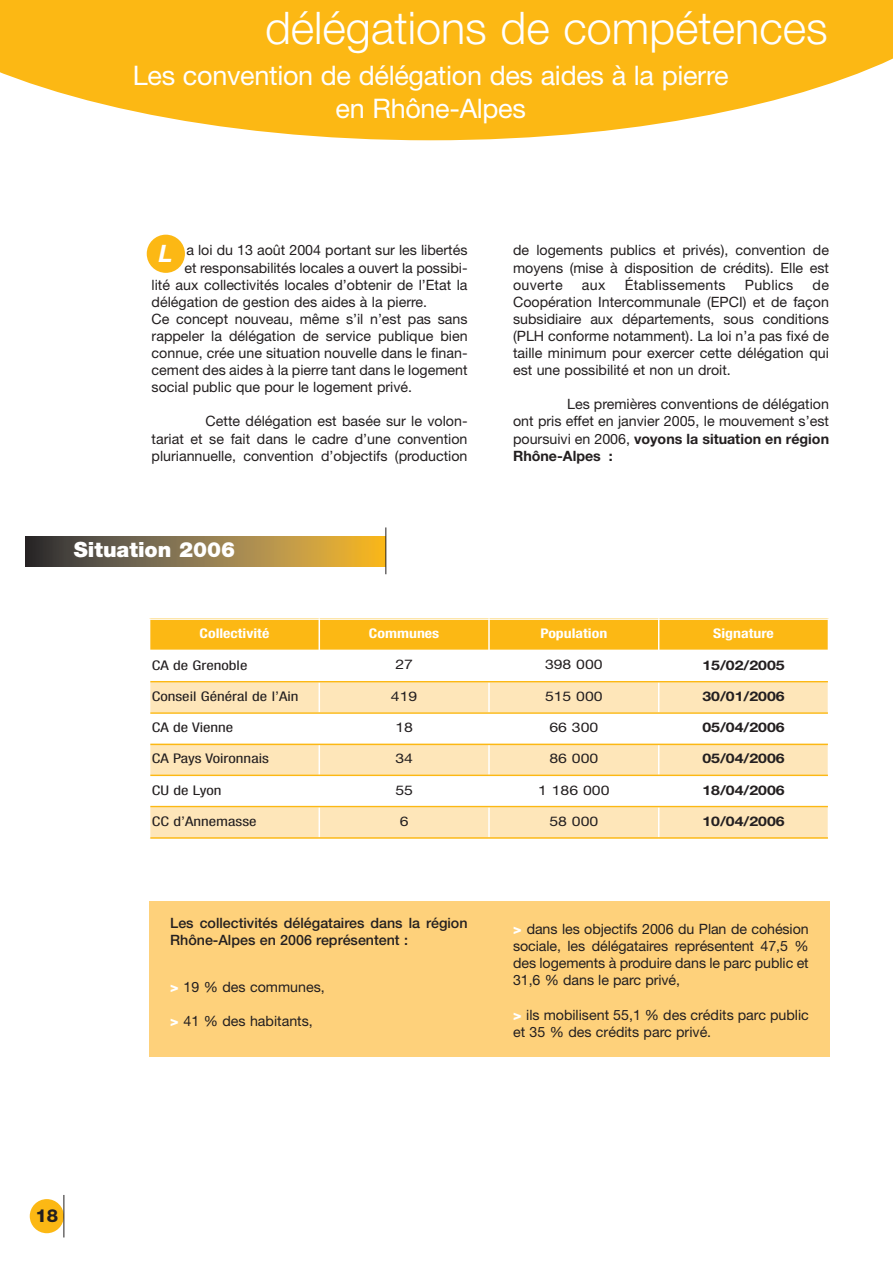
<style>
.page{position:relative;width:893px;height:1263px;background:#fff}
.page>*{position:absolute;margin:0;border:0;box-sizing:border-box;transform-origin:0 0}
.t1{font:300 45px "Helvetica Neue";color:#fff}
.t2{font:27px/32.4px "Helvetica Neue";letter-spacing:-.01em;color:#fff;text-align:center}
.t3{font:italic 700 24px "Helvetica Neue";color:#fff}
.t4{font:900 21px "Helvetica Neue";color:#fff}
.t5{font:800 18px "Helvetica Neue";color:#231f20}
.t6{font:14.25px/17.1px "Helvetica Neue";color:#231f20;text-align:justify}
.t7{font:500 14.25px/16.5px "Helvetica Neue";color:#231f20}
.t8{font:14.25px "Helvetica Neue";letter-spacing:.02em;color:#231f20}
.t9{font:condensed 13.35px "Helvetica Neue";color:#231f20;scale:1.25 1}
.t10{font:700 13.35px "Helvetica Neue";color:#231f20;scale:1.19 1}
.t11{font:13.35px "Helvetica Neue";color:#231f20;scale:1.19 1}
.t12{font:700 condensed 13.35px "Helvetica Neue";color:#fff;scale:1.19 1}
.s1{font-weight:700}
.s2{font-weight:800;color:#fff}
</style>
<div class="page">
<div style="left:30px;top:1199px;width:34px;height:34px;background:#fcb814;border-radius:50%"></div>
<hr style="left:64px;top:1195px;width:1px;height:42px;background:#231f20">
<svg style="left:0;top:0;width:893px;height:140px;fill:#fcb814"></svg>
<div style="left:149px;top:901px;width:680px;height:156px;background:#fed17b"></div>
<div style="left:147px;top:235px;width:38px;height:38px;background:#fcb814;border-radius:50%"></div>
<svg style="left:26px;top:536px;width:359px;height:30px;background:#937a43"></svg>
<hr style="left:385px;top:527px;width:1px;height:47px;background:#231f20">
<div style="left:149px;top:618px;width:170px;height:32px;background:#fcb814"></div>
<div style="left:319px;top:618px;width:170px;height:32px;background:#fcb814"></div>
<div style="left:489px;top:618px;width:170px;height:32px;background:#fcb814"></div>
<div style="left:659px;top:618px;width:170px;height:32px;background:#fcb814"></div>
<div style="left:149px;top:682px;width:170px;height:31px;background:#fee6b9"></div>
<div style="left:319px;top:682px;width:170px;height:31px;background:#fee6b9"></div>
<div style="left:489px;top:682px;width:170px;height:31px;background:#fee6b9"></div>
<div style="left:659px;top:682px;width:170px;height:31px;background:#fee6b9"></div>
<div style="left:149px;top:744px;width:170px;height:31px;background:#fee6b9"></div>
<div style="left:319px;top:744px;width:170px;height:31px;background:#fee6b9"></div>
<div style="left:489px;top:744px;width:170px;height:31px;background:#fee6b9"></div>
<div style="left:659px;top:744px;width:170px;height:31px;background:#fee6b9"></div>
<div style="left:149px;top:807px;width:170px;height:32px;background:#fee6b9"></div>
<div style="left:319px;top:807px;width:170px;height:32px;background:#fee6b9"></div>
<div style="left:489px;top:807px;width:170px;height:32px;background:#fee6b9"></div>
<div style="left:659px;top:807px;width:170px;height:32px;background:#fee6b9"></div>
<hr style="left:149px;top:618px;width:1px;height:221px;background:#fff">
<hr style="left:319px;top:618px;width:1px;height:221px;background:#fff">
<hr style="left:488px;top:618px;width:2px;height:221px;background:#fff">
<hr style="left:658px;top:618px;width:1px;height:221px;background:#fff">
<hr style="left:828px;top:618px;width:1px;height:221px;background:#fff">
<hr style="left:149px;top:618px;width:680px;height:2px;background:#fff">
<hr style="left:150px;top:681px;width:678px;height:1px;background:#fcb814">
<hr style="left:150px;top:712px;width:678px;height:2px;background:#fcb814">
<hr style="left:150px;top:744px;width:678px;height:1px;background:#fcb814">
<hr style="left:150px;top:774px;width:678px;height:2px;background:#fcb814">
<hr style="left:150px;top:806px;width:678px;height:1px;background:#fcb814">
<hr style="left:150px;top:837px;width:678px;height:2px;background:#fcb814">
<h1 class="t1" style="left:265px;top:1px;width:564px">délégations de compétences</h1>
<h2 class="t2" style="left:133px;top:59px;width:597px">Les convention de délégation des aides à la pierre en Rhône-Alpes</h2>
<p class="t6" style="left:186px;top:242px;width:283px">a loi du 13 août 2004 portant sur les libertés</p>
<p class="t6" style="left:185px;top:259px;width:285px">et responsabilités locales a ouvert la possibi-</p>
<p class="t6" style="left:152px;top:276px;width:317px">lité aux collectivités locales d’obtenir de l’Etat la</p>
<p class="t6" style="left:152px;top:293px;width:277px">délégation de gestion des aides à la pierre.</p>
<p class="t6" style="left:152px;top:310px;width:317px">Ce concept nouveau, même s’il n’est pas sans</p>
<p class="t6" style="left:152px;top:327px;width:317px">rappeler la délégation de service publique bien</p>
<p class="t6" style="left:152px;top:344px;width:317px">connue, crée une situation nouvelle dans le finan-</p>
<p class="t6" style="left:152px;top:361px;width:317px">cement des aides à la pierre tant dans le logement</p>
<p class="t6" style="left:152px;top:378px;width:262px">social public que pour le logement privé.</p>
<p class="t6" style="left:152px;top:413px;width:317px;text-indent:54px">Cette délégation est basée sur le volon&shy;tariat et se fait dans le cadre d’une convention pluriannuelle, convention d’objectifs (production</p>
<h3 class="t3" style="left:159px;top:239px;width:15px">L</h3>
<h3 class="t4" style="left:74px;top:537px;width:163px">Situation 2006</h3>
<p class="t6" style="left:513px;top:242px;width:317px">de logements publics et privés), convention de moyens (mise à disposition de crédits). Elle est ouverte</p>
<p class="t6" style="left:582px;top:276px;width:25px">aux</p>
<p class="t8" style="left:625px;top:276px;width:102px">Établissements</p>
<p class="t8" style="left:745px;top:276px;width:50px">Publics</p>
<p class="t6" style="left:513px;top:276px;width:317px;text-indent:299px">de Coopération Intercommunale (EPCI) et de façon subsidiaire aux départements, sous conditions (PLH conforme notamment). La loi n’a pas fixé de taille minimum pour exercer cette délégation qui est une possibilité et non un droit.</p>
<p class="t6" style="left:513px;top:395px;width:318px;text-indent:54px">Les premières conventions de délégation ont pris effet en janvier 2005, le mouvement s’est poursuivi en 2006, <span class="s1">voyons la situation en région Rhône-Alpes :</span></p>
<p class="t12" style="left:200px;top:625px;width:60px">Collectivité</p>
<p class="t12" style="left:369px;top:625px;width:61px">Communes</p>
<p class="t12" style="left:540px;top:625px;width:58px">Population</p>
<p class="t12" style="left:713px;top:625px;width:53px">Signature</p>
<p class="t9" style="left:152px;top:657px;width:78px">CA de Grenoble</p>
<p class="t11" style="left:395px;top:657px;width:16px">27</p>
<p class="t11" style="left:545px;top:657px;width:50px">398 000</p>
<p class="t10" style="left:702px;top:656px;width:71px">15/02/2005</p>
<p class="t9" style="left:152px;top:688px;width:119px">Conseil Général de l’Ain</p>
<p class="t11" style="left:391px;top:688px;width:24px">419</p>
<p class="t11" style="left:545px;top:688px;width:50px">515 000</p>
<p class="t10" style="left:702px;top:688px;width:71px">30/01/2006</p>
<p class="t9" style="left:152px;top:720px;width:67px">CA de Vienne</p>
<p class="t11" style="left:395px;top:719px;width:16px">18</p>
<p class="t11" style="left:549px;top:719px;width:43px">66 300</p>
<p class="t10" style="left:702px;top:719px;width:71px">05/04/2006</p>
<p class="t9" style="left:152px;top:751px;width:95px">CA Pays Voironnais</p>
<p class="t11" style="left:395px;top:750px;width:16px">34</p>
<p class="t11" style="left:549px;top:750px;width:43px">86 000</p>
<p class="t10" style="left:702px;top:750px;width:71px">05/04/2006</p>
<p class="t9" style="left:152px;top:782px;width:57px">CU de Lyon</p>
<p class="t11" style="left:395px;top:782px;width:16px">55</p>
<p class="t11" style="left:538px;top:782px;width:61px">1 186 000</p>
<p class="t10" style="left:702px;top:782px;width:71px">18/04/2006</p>
<p class="t9" style="left:152px;top:813px;width:85px">CC d’Annemasse</p>
<p class="t11" style="left:400px;top:813px;width:9px">6</p>
<p class="t11" style="left:549px;top:813px;width:43px">58 000</p>
<p class="t10" style="left:702px;top:813px;width:71px">10/04/2006</p>
<p class="t7" style="left:170px;top:914px;width:299px">Les collectivités délégataires dans la région<br>Rhône-Alpes en 2006 représentent :</p>
<p class="t6" style="left:170px;top:978px;width:156px"><span class="s2">&gt;</span> 19 % des communes,</p>
<p class="t6" style="left:170px;top:1012px;width:144px"><span class="s2">&gt;</span> 41 % des habitants,</p>
<p class="t6" style="left:513px;top:920px;width:297px"><span class="s2">&gt;</span> dans les objectifs 2006 du Plan de cohésion sociale, les délégataires représentent 47,5 % des logements à produire dans le parc public et 31,6 % dans le parc privé,</p>
<p class="t6" style="left:513px;top:1006px;width:297px"><span class="s2">&gt;</span> ils mobilisent 55,1 % des crédits parc public et 35 % des crédits parc privé.</p>
<p class="t5" style="left:35px;top:1205px;width:24px">18</p>
</div>
